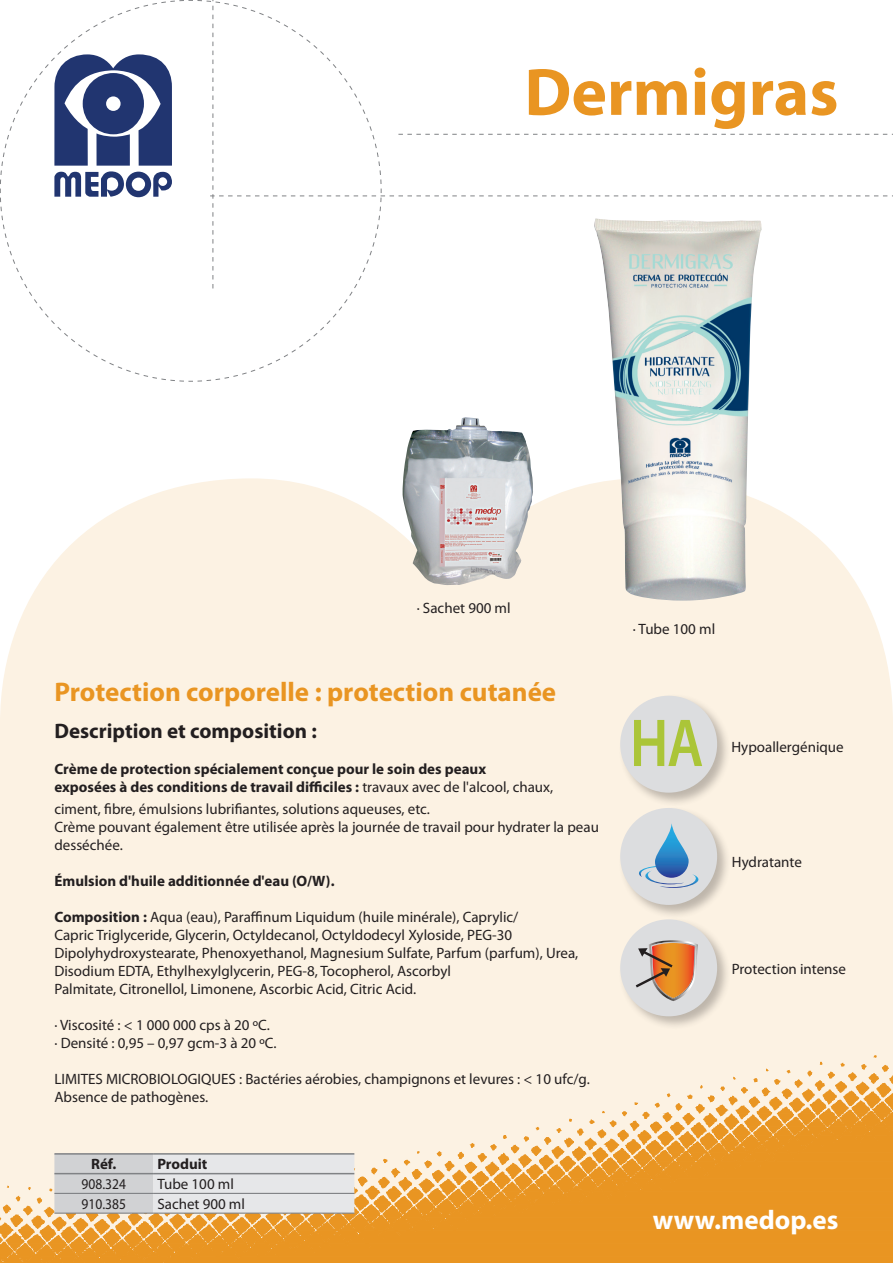
<style>
.page{position:relative;width:893px;height:1263px;background:#fff}
.page>*{position:absolute;margin:0;border:0;box-sizing:border-box;transform-origin:0 0}
.t1{font:700 67.5px "Myriad Pro";color:#e99522}
.t2{font:700 27px "Myriad Pro";color:#e99522}
.t3{font:700 27px "Myriad Pro";color:#fff}
.t4{font:700 21px "Myriad Pro";color:#231f20}
.t5{font:15px/18px "Myriad Pro";color:#231f20}
.t6{font:700 15px/18px "Myriad Pro";color:#231f20}
.t7{font:15px "Myriad Pro";color:#231f20;scale:.9 1}
.s1{font-weight:400}
.s2{font-weight:700}
</style>
<div class="page">
<div style="left:0;top:478px;width:893px;height:577px;background:#fcf2e3"></div>
<svg style="left:197px;top:0;width:696px;height:382px"></svg>
<svg style="left:0;top:0;width:184px;height:382px"></svg>
<div style="left:83px;top:73px;width:61px;height:61px;background:#213570;border-radius:50%"></div>
<div style="left:106px;top:96px;width:15px;height:15px;background:#fff;border-radius:50%"></div>
<svg style="left:0;top:1055px;width:893px;height:208px;background:#f0c68d"></svg>
<hr style="left:54px;top:1193px;width:99px;height:1px;background:#808285">
<hr style="left:153px;top:1193px;width:201px;height:1px;background:#808285">
<hr style="left:54px;top:1212px;width:99px;height:2px;background:#808285">
<hr style="left:153px;top:1212px;width:201px;height:2px;background:#808285">
<hr style="left:54px;top:1153px;width:99px;height:1px;background:#808285">
<hr style="left:153px;top:1153px;width:201px;height:1px;background:#808285">
<hr style="left:54px;top:1173px;width:99px;height:1px;background:#808285">
<hr style="left:153px;top:1173px;width:201px;height:1px;background:#808285">
<div style="left:618px;top:693px;width:113px;height:114px;background:#231f20;opacity:.29"></div>
<div style="left:620px;top:696px;width:97px;height:97px;background:#dcdddf;border-radius:50%"></div>
<svg style="left:634px;top:720px;width:68px;height:46px"></svg>
<div style="left:618px;top:806px;width:113px;height:113px;background:#231f20;opacity:.29"></div>
<div style="left:620px;top:808px;width:97px;height:97px;background:#dcdddf;border-radius:50%"></div>
<svg style="left:655px;top:823px;width:34px;height:55px"></svg>
<svg style="left:639px;top:866px;width:60px;height:22px"></svg>
<img style="left:402px;top:417px;width:131px;height:168px">
<div style="left:618px;top:917px;width:113px;height:113px;background:#231f20;opacity:.29"></div>
<div style="left:620px;top:919px;width:97px;height:97px;background:#dcdddf;border-radius:50%"></div>
<svg style="left:635px;top:940px;width:63px;height:61px"></svg>
<img style="left:594px;top:218px;width:168px;height:383px">
<p class="t1" style="left:524px;top:48px;width:316px">Dermigras</p>
<p class="t5" style="left:417px;top:599px;width:95px">· Sachet 900 ml</p>
<p class="t5" style="left:633px;top:620px;width:84px">· Tube 100 ml</p>
<p class="t2" style="left:54px;top:674px;width:503px">Protection corporelle : protection cutanée</p>
<p class="t4" style="left:54px;top:717px;width:264px">Description et composition :</p>
<p class="t6" style="left:54px;top:759px;width:500px">Crème de protection spécialement conçue pour le soin des peaux<br>exposées à des conditions de travail difficiles : <span class="s1">travaux avec de l'alcool, chaux,</span></p>
<p class="t5" style="left:54px;top:799px;width:546px">ciment, fibre, émulsions lubrifiantes, solutions aqueuses, etc.<br>Crème pouvant également être utilisée après la journée de travail pour hydrater la peau desséchée.</p>
<p class="t6" style="left:54px;top:871px;width:282px">Émulsion d'huile additionnée d'eau (O/W).</p>
<p class="t5" style="left:54px;top:907px;width:525px"><span class="s2">Composition :</span> Aqua (eau), Paraffinum Liquidum (huile minérale), Caprylic/<br>Capric Triglyceride, Glycerin, Octyldecanol, Octyldodecyl Xyloside, PEG-30<br>Dipolyhydroxystearate, Phenoxyethanol, Magnesium Sulfate, Parfum (parfum), Urea, Disodium EDTA, Ethylhexylglycerin, PEG-8, Tocopherol, Ascorbyl</p>
<p class="t5" style="left:54px;top:979px;width:363px">Palmitate, Citronellol, Limonene, Ascorbic Acid, Citric Acid.</p>
<p class="t5" style="left:54px;top:1015px;width:224px">· Viscosité : &lt; 1 000 000 cps à 20 ºC. · Densité : 0,95 – 0,97 gcm-3 à 20 ºC.</p>
<p class="t5" style="left:54px;top:1069px;width:537px">LIMITES MICROBIOLOGIQUES : Bactéries aérobies, champignons et levures : &lt; 10 ufc/g.<br>Absence de pathogènes.</p>
<p class="t6" style="left:91px;top:1155px;width:27px">Réf.</p>
<p class="t6" style="left:157px;top:1155px;width:52px">Produit</p>
<p class="t7" style="left:82px;top:1175px;width:51px">908.324</p>
<p class="t5" style="left:157px;top:1175px;width:78px">Tube 100 ml</p>
<p class="t7" style="left:82px;top:1194px;width:51px">910.385</p>
<p class="t5" style="left:157px;top:1194px;width:89px">Sachet 900 ml</p>
<p class="t5" style="left:731px;top:737px;width:114px">Hypoallergénique</p>
<p class="t5" style="left:732px;top:852px;width:72px">Hydratante</p>
<p class="t5" style="left:732px;top:960px;width:116px">Protection intense</p>
<p class="t3" style="left:653px;top:1202px;width:187px">www.medop.es</p>
</div>
